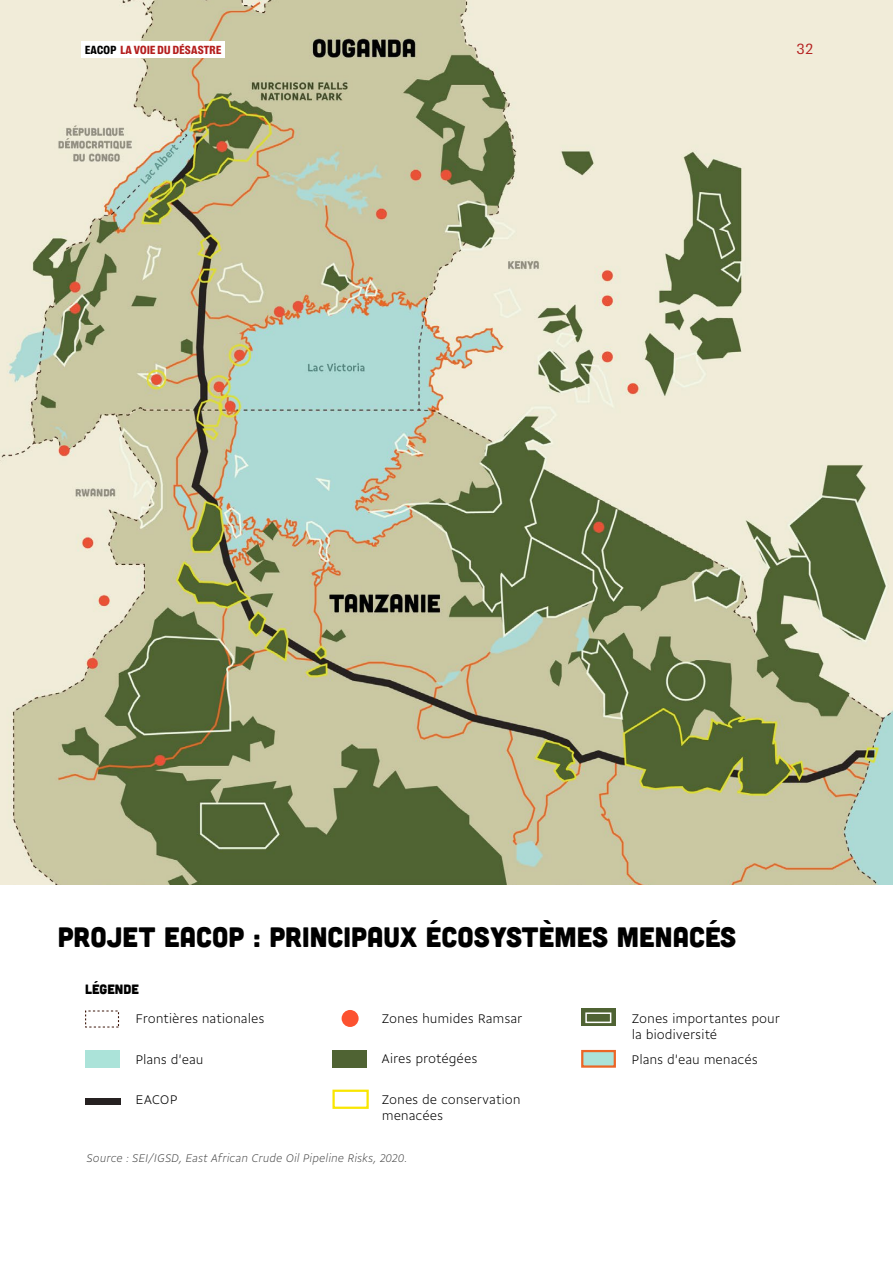
<style>
.page{position:relative;width:893px;height:1263px;background:#fff}
.page>*{position:absolute;margin:0;border:0;box-sizing:border-box;transform-origin:0 0}
.t1{font:28.05px "Cubano";letter-spacing:.005em;color:#000}
.t2{font:15px "PP Right Grotesk Text";color:#b41e1e}
.t3{font:300 13.5px/16.5px "Gemeli";letter-spacing:-.005em;color:#000}
.t4{font:13.5px "Cubano";color:#000}
.t5{font:italic 300 12px "Gemeli";color:#000}
.t6{font:12px "PP Right Grotesk Compact Dark";letter-spacing:.025em;color:#b41e1e}
.s1{color:#000}
</style>
<div class="page">
<img style="left:0;top:0;width:893px;height:884px">
<div style="left:333px;top:1050px;width:34px;height:17px;background:#4f6333"></div>
<div style="left:85px;top:1050px;width:35px;height:17px;background:#abe3d9"></div>
<svg style="left:85px;top:1010px;width:34px;height:17px"></svg>
<div style="left:342px;top:1010px;width:17px;height:17px;background:#fc5230;border-radius:50%"></div>
<div style="left:85px;top:1098px;width:36px;height:6px;background:#262121"></div>
<div style="left:582px;top:1051px;width:33px;height:16px;background:#abe3d9"></div>
<div style="left:581px;top:1050px;width:35px;height:18px;border:2px solid #eb6626"></div>
<div style="left:332px;top:1089px;width:37px;height:20px;border:2px solid #f9e600"></div>
<svg style="left:581px;top:1009px;width:34px;height:17px"></svg>
<div style="left:586px;top:1013px;width:25px;height:9px;background:#4f6333"></div>
<div style="left:585px;top:1012px;width:26px;height:11px;border:2px solid #fff"></div>
<div style="left:81px;top:41px;width:144px;height:17px;background:#fff"></div>
<p class="t6" style="left:85px;top:43px;width:138px"><span class="s1">EACOP</span> LA VOIE DU DÉSASTRE</p>
<p class="t2" style="left:796px;top:40px;width:18px">32</p>
<h1 class="t1" style="left:58px;top:919px;width:680px">PROJET EACOP : PRINCIPAUX ÉCOSYSTÈMES MENACÉS</h1>
<p class="t4" style="left:85px;top:980px;width:55px">LÉGENDE</p>
<p class="t3" style="left:135px;top:1010px;width:131px">Frontières nationales</p>
<p class="t3" style="left:135px;top:1050px;width:70px">Plans d'eau</p>
<p class="t3" style="left:135px;top:1090px;width:44px">EACOP</p>
<p class="t3" style="left:382px;top:1009px;width:142px">Zones humides Ramsar</p>
<p class="t3" style="left:382px;top:1049px;width:97px">Aires protégées</p>
<p class="t3" style="left:382px;top:1090px;width:140px">Zones de conservation menacées</p>
<p class="t5" style="left:87px;top:1149px;width:322px">Source : SEI/IGSD, East African Crude Oil Pipeline Risks, 2020.</p>
<p class="t3" style="left:632px;top:1009px;width:150px">Zones importantes pour la biodiversité</p>
<p class="t3" style="left:632px;top:1050px;width:128px">Plans d'eau menacés</p>
</div>
